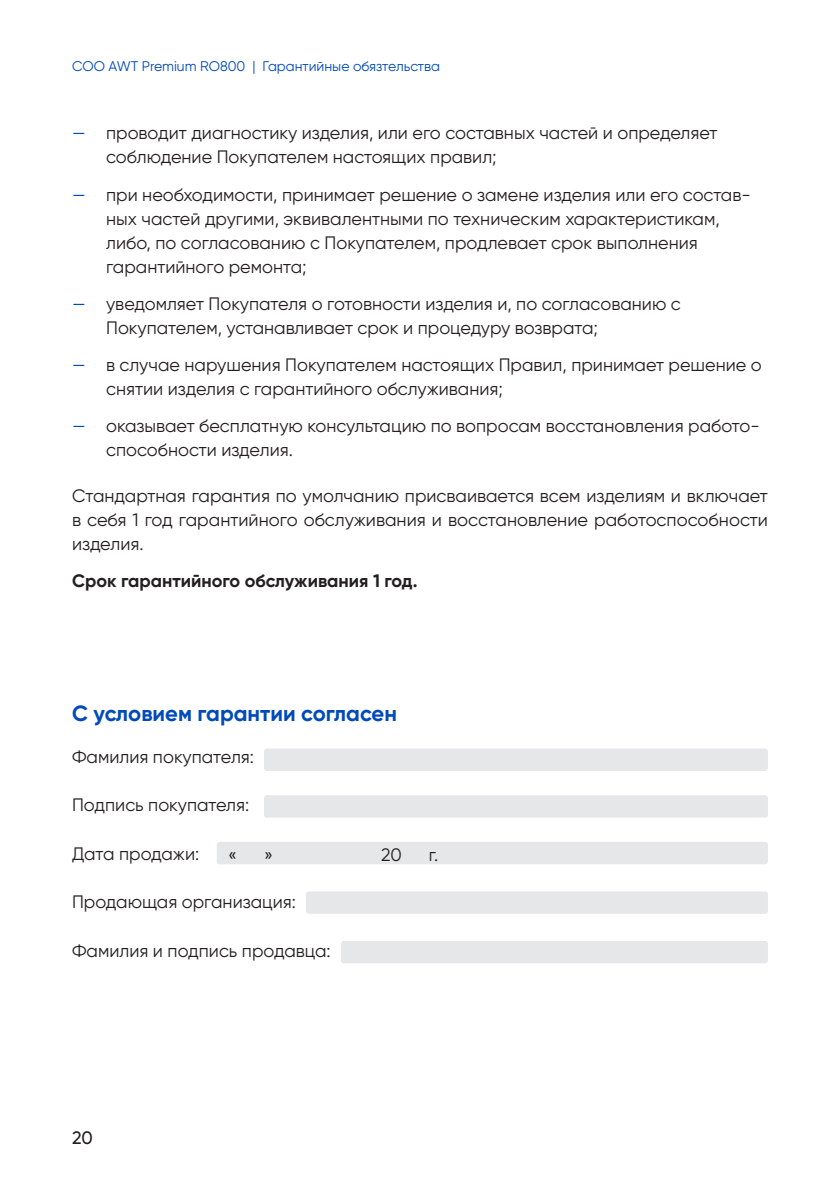
<style>
.page{position:relative;width:840px;height:1191px;background:#fff}
.page>*{position:absolute;margin:0;border:0;box-sizing:border-box;transform-origin:0 0}
.Заголовок_2_уровня{font:700 22px "Gilroy";color:#004aba}
.Осно_текст_по_формат{font:18px/24px "Gilroy";color:#231f20}
.Осно_текст_по_формат-2{font:700 18px "Gilroy";color:#231f20}
.t1{font:500 18px "Gilroy";color:#231f20}
.t2{font:14px "Gilroy";color:#004aba}
.s1{color:#004aba}
</style>
<div class="page">
<div style="left:264px;top:748px;width:503px;height:23px;background:#e6e7e9;border-radius:3px"></div>
<div style="left:264px;top:795px;width:503px;height:22px;background:#e6e7e9;border-radius:3px"></div>
<div style="left:217px;top:842px;width:550px;height:22px;background:#e6e7e9;border-radius:3px"></div>
<div style="left:306px;top:891px;width:461px;height:22px;background:#e6e7e9;border-radius:3px"></div>
<div style="left:341px;top:941px;width:426px;height:22px;background:#e6e7e9;border-radius:3px"></div>
<p class="t2" style="left:72px;top:58px;width:369px">СОО AWT Premium RO800 | Гарантийные обязтельства</p>
<p class="Осно_текст_по_формат" style="left:106px;top:121px;width:612px;text-indent:-34px"><span class="s1">—</span> проводит диагностику изделия, или его составных частей и определяет соблюдение Покупателем настоящих правил;</p>
<p class="Осно_текст_по_формат" style="left:106px;top:182px;width:645px;text-indent:-34px"><span class="s1">—</span> при необходимости, принимает решение о замене изделия или его состав&shy;ных частей другими, эквивалентными по техническим характеристикам, либо, по согласованию с Покупателем, продлевает срок выполнения гарантийного ремонта;</p>
<p class="Осно_текст_по_формат" style="left:106px;top:291px;width:576px;text-indent:-34px"><span class="s1">—</span> уведомляет Покупателя о готовности изделия и, по согласованию с<br>Покупателем, устанавливает срок и процедуру возврата;</p>
<p class="Осно_текст_по_формат" style="left:106px;top:352px;width:656px;text-indent:-34px"><span class="s1">—</span> в случае нарушения Покупателем настоящих Правил, принимает решение о снятии изделия с гарантийного обслуживания;</p>
<p class="Осно_текст_по_формат" style="left:106px;top:413px;width:654px;text-indent:-34px"><span class="s1">—</span> оказывает бесплатную консультацию по вопросам восстановления работо&shy;способности изделия.</p>
<p class="Осно_текст_по_формат" style="left:72px;top:483px;width:697px;text-align:justify">Стандартная гарантия по умолчанию присваивается всем изделиям и включает в себя 1 год гарантийного обслуживания и восстановление работоспособности изделия.</p>
<p class="Осно_текст_по_формат-2" style="left:72px;top:569px;width:347px">Срок гарантийного обслуживания 1 год.</p>
<p class="Заголовок_2_уровня" style="left:72px;top:699px;width:326px">С условием гарантии согласен</p>
<p class="Осно_текст_по_формат" style="left:72px;top:744px;width:183px">Фамилия покупателя:</p>
<p class="Осно_текст_по_формат" style="left:72px;top:793px;width:179px">Подпись покупателя:</p>
<p class="Осно_текст_по_формат" style="left:72px;top:841px;width:129px">Дата продажи:</p>
<p class="Осно_текст_по_формат" style="left:72px;top:889px;width:225px">Продающая организация:</p>
<p class="Осно_текст_по_формат" style="left:72px;top:938px;width:260px">Фамилия и подпись продавца:</p>
<p class="Осно_текст_по_формат" style="left:228px;top:842px;width:10px">«</p>
<p class="Осно_текст_по_формат" style="left:264px;top:842px;width:10px">»</p>
<p class="Осно_текст_по_формат" style="left:381px;top:842px;width:22px">20</p>
<p class="Осно_текст_по_формат" style="left:428px;top:842px;width:9px">г.</p>
<p class="t1" style="left:72px;top:1126px;width:22px">20</p>
</div>
